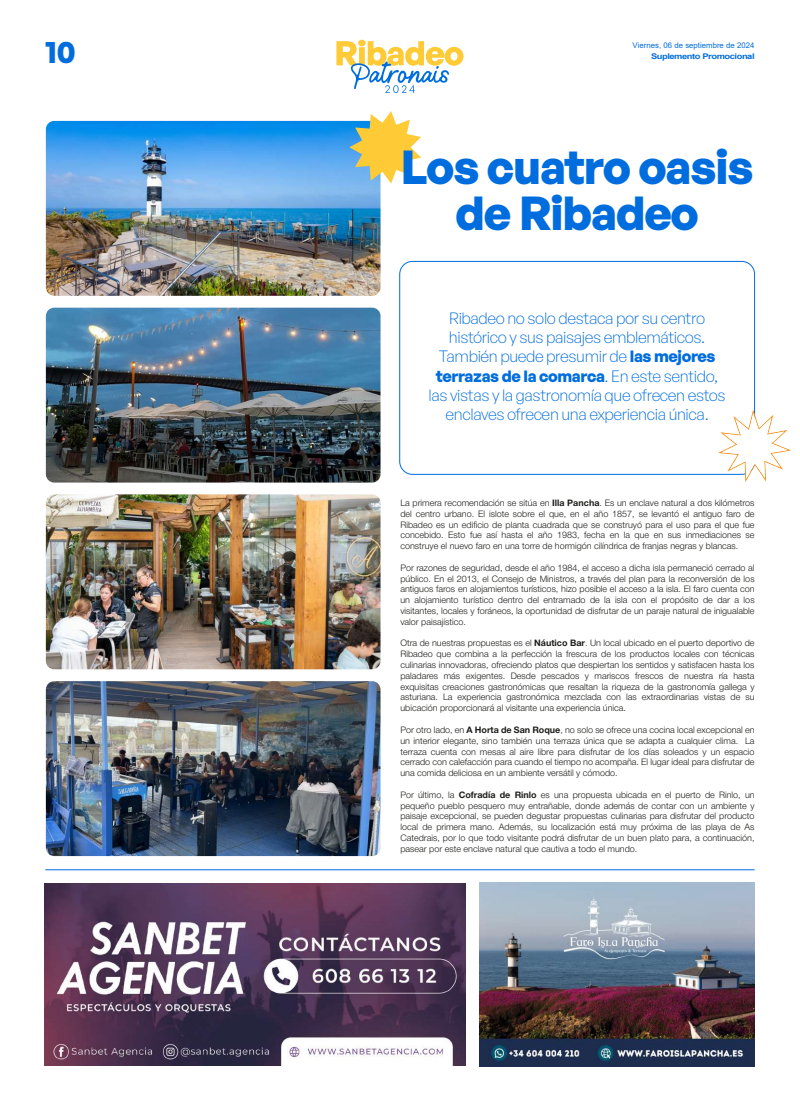
<style>
.page{position:relative;width:800px;height:1106px;background:#fff}
.page>*{position:absolute;margin:0;border:0;box-sizing:border-box;transform-origin:0 0}
.t1{font:700 46.6px/46px "General Sans";letter-spacing:-.025em;color:#006dde;text-align:center}
.t2{font:700 31px "General Sans";color:#006dde}
.t3{font:300 16px/19.2px "General Sans";letter-spacing:-.025em;color:#006dde;text-align:center}
.t4{font:300 9px/10.8px "Helvetica Neue";color:#1d1d1b;text-align:justify}
.t5{font:7.8px "Arial";color:#006dde}
.t6{font:700 7.8px "Arial";letter-spacing:-.05em;color:#006dde;scale:1.2 1}
.s1{font-weight:700}
</style>
<div class="page">
<svg style="left:336px;top:40px;width:127px;height:53px"></svg>
<img style="left:479px;top:882px;width:275px;height:183px">
<img style="left:45px;top:883px;width:420px;height:181px">
<div style="left:399px;top:261px;width:355px;height:213px;border:1px solid #006dde;border-radius:13px"></div>
<hr style="left:45px;top:869px;width:709px;height:1px;background:#006dde">
<img style="left:46px;top:121px;width:334px;height:175px">
<img style="left:46px;top:307px;width:334px;height:175px">
<img style="left:46px;top:494px;width:334px;height:175px">
<img style="left:46px;top:681px;width:334px;height:174px">
<svg style="left:718px;top:409px;width:72px;height:73px"></svg>
<svg style="left:349px;top:111px;width:72px;height:72px"></svg>
<h2 class="t2" style="left:45px;top:31px;width:32px">10</h2>
<p class="t6" style="left:651px;top:51px;width:88px">Suplemento Promocional</p>
<p class="t5" style="left:632px;top:40px;width:123px">Viernes, 06 de septiembre de 2024</p>
<h1 class="t1" style="left:400px;top:143px;width:354px">Los cuatro oasis de Ribadeo</h1>
<p class="t3" style="left:428px;top:308px;width:298px">Ribadeo no solo destaca por su centro histórico y sus paisajes emblemáticos.<br>También puede presumir de <span class="s1">las mejores terrazas de la comarca</span>. En este sentido, las vistas y la gastronomía que ofrecen estos enclaves ofrecen una experiencia única.</p>
<p class="t4" style="left:400px;top:496px;width:356px">La primera recomendación se sitúa en <span class="s1">Illa Pancha</span>. Es un enclave natural a dos kilómetros del centro urbano. El islote sobre el que, en el año 1857, se levantó el antiguo faro de Ribadeo es un edificio de planta cuadrada que se construyó para el uso para el que fue concebido. Esto fue así hasta el año 1983, fecha en la que en sus inmediaciones se construye el nuevo faro en una torre de hormigón cilíndrica de franjas negras y blancas.</p>
<p class="t4" style="left:400px;top:561px;width:356px">Por razones de seguridad, desde el año 1984, el acceso a dicha isla permaneció cerrado al público. En el 2013, el Consejo de Ministros, a través del plan para la reconversión de los antiguos faros en alojamientos turísticos, hizo posible el acceso a la isla. El faro cuenta con un alojamiento turístico dentro del entramado de la isla con el propósito de dar a los visitantes, locales y foráneos, la oportunidad de disfrutar de un paraje natural de inigualable valor paisajístico.</p>
<p class="t4" style="left:400px;top:637px;width:355px">Otra de nuestras propuestas es el <span class="s1">Náutico Bar</span>. Un local ubicado en el puerto deportivo de Ribadeo que combina a la perfección la frescura de los productos locales con técnicas culinarias innovadoras, ofreciendo platos que despiertan los sentidos y satisfacen hasta los paladares más exigentes. Desde pescados y mariscos frescos de nuestra ría hasta exquisitas creaciones gastronómicas que resaltan la riqueza de la gastronomía gallega y asturiana. La experiencia gastronómica mezclada con las extraordinarias vistas de su ubicación proporcionará al visitante una experiencia única.</p>
<p class="t4" style="left:400px;top:723px;width:355px">Por otro lado, en <span class="s1">A Horta de San Roque</span>, no solo se ofrece una cocina local excepcional en un interior elegante, sino también una terraza única que se adapta a cualquier clima. La terraza cuenta con mesas al aire libre para disfrutar de los días soleados y un espacio cerrado con calefacción para cuando el tiempo no acompaña. El lugar ideal para disfrutar de una comida deliciosa en un ambiente versátil y cómodo.</p>
<p class="t4" style="left:400px;top:788px;width:356px">Por último, la <span class="s1">Cofradía de Rinlo</span> es una propuesta ubicada en el puerto de Rinlo, un pequeño pueblo pesquero muy entrañable, donde además de contar con un ambiente y paisaje excepcional, se pueden degustar propuestas culinarias para disfrutar del producto local de primera mano. Además, su localización está muy próxima de las playa de As Catedrais, por lo que todo visitante podrá disfrutar de un buen plato para, a continuación, pasear por este enclave natural que cautiva a todo el mundo.</p>
</div>
